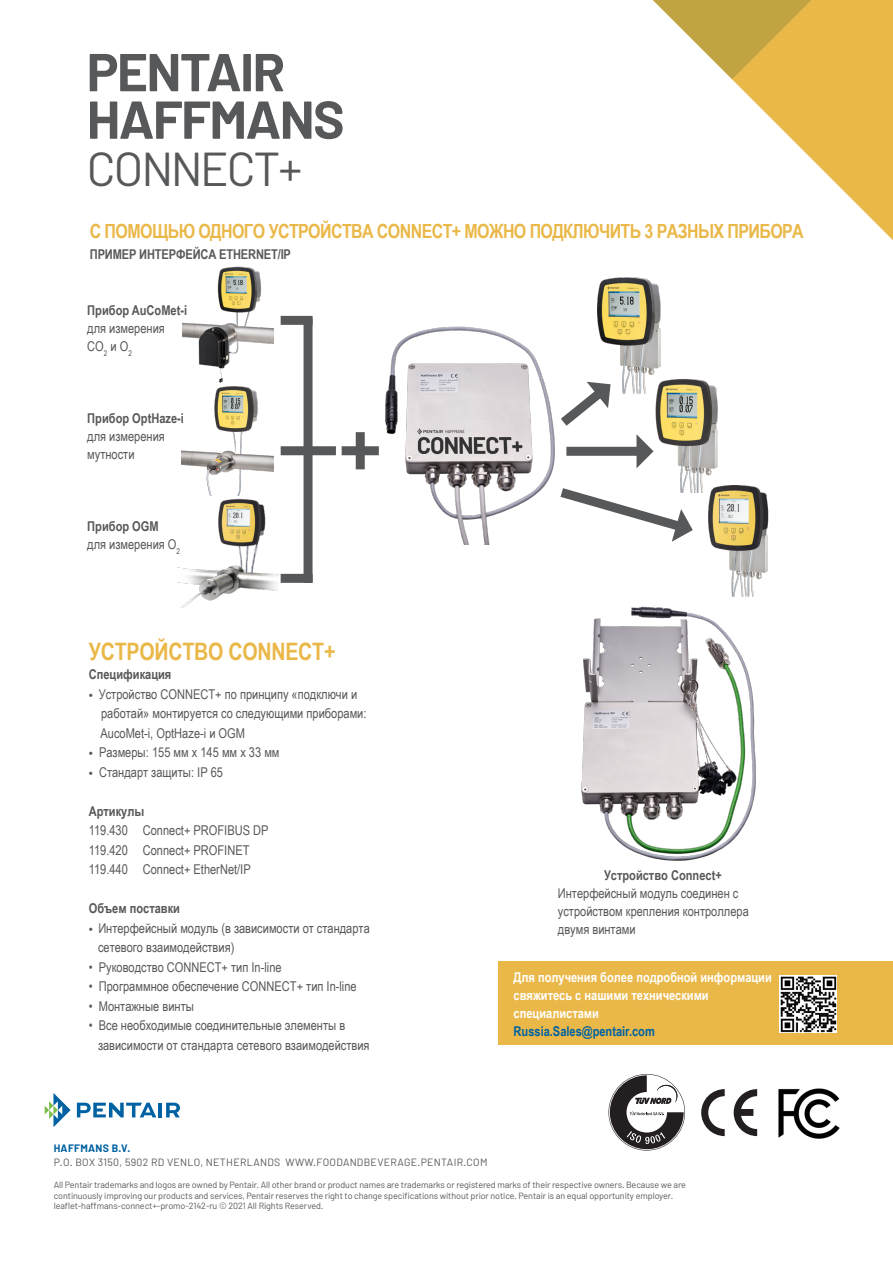
<style>
.page{position:relative;width:893px;height:1263px;background:#fff}
.page>*{position:absolute;margin:0;border:0;box-sizing:border-box;transform-origin:0 0}
.t1{font:700 53.25px/47.5px "Barlow";letter-spacing:-.03em;color:#57585a}
.t2{font:47.55px "Barlow";letter-spacing:-.045em;color:#57585a}
.t3{font:700 24px "Arial Narrow";letter-spacing:-.01em;color:#eab848}
.t4{font:700 19.5px "Arial Narrow";letter-spacing:-.03em;color:#eab848}
.t5{font:13.5px/18px "Arial Narrow";color:#57585a}
.t6{font:700 13.5px/18px "Arial Narrow";color:#fff}
.t7{font:700 13.5px "Arial Narrow";color:#57585a}
.t8{font:10.5px "Barlow";letter-spacing:.03em;color:#57585a}
.t9{font:700 10.5px "Barlow";letter-spacing:.03em;color:#0062a2}
.t10{font:9px "Barlow";letter-spacing:-.01em;color:#57585a}
.s1{font-weight:700}
.s2{font-family:"Barlow"}
.s3{color:#0062a2}
</style>
<div class="page">
<svg style="left:732px;top:0;width:161px;height:240px;fill:#eab848"></svg>
<svg style="left:653px;top:0;width:171px;height:79px"></svg>
<div style="left:281px;top:316px;width:32px;height:9px;background:#57585a"></div>
<div style="left:281px;top:446px;width:55px;height:9px;background:#57585a"></div>
<div style="left:281px;top:574px;width:32px;height:9px;background:#57585a"></div>
<div style="left:566px;top:447px;width:72px;height:9px;background:#57585a"></div>
<svg style="left:636px;top:434px;width:5px;height:34px"></svg>
<svg style="left:572px;top:381px;width:38px;height:40px"></svg>
<svg style="left:572px;top:490px;width:121px;height:52px"></svg>
<div style="left:499px;top:961px;width:394px;height:83px;background:#eab848"></div>
<svg style="left:45px;top:1093px;width:26px;height:34px"></svg>
<svg style="left:77px;top:1103px;width:79px;height:14px"></svg>
<hr style="left:159px;top:1103px;width:3px;height:14px;background:#0062a2">
<svg style="left:166px;top:1103px;width:14px;height:14px"></svg>
<img style="left:183px;top:266px;width:90px;height:103px">
<img style="left:178px;top:495px;width:101px;height:113px">
<img style="left:182px;top:369px;width:91px;height:126px">
<div style="left:304px;top:319px;width:9px;height:264px;background:#57585a"></div>
<img style="left:581px;top:606px;width:175px;height:255px">
<img style="left:372px;top:326px;width:200px;height:218px">
<div style="left:342px;top:446px;width:37px;height:9px;background:#57585a"></div>
<div style="left:356px;top:432px;width:9px;height:37px;background:#57585a"></div>
<img style="left:597px;top:277px;width:64px;height:117px">
<img style="left:641px;top:368px;width:84px;height:125px">
<img style="left:709px;top:486px;width:60px;height:111px">
<img style="left:780px;top:975px;width:57px;height:57px">
<svg style="left:701px;top:1089px;width:24px;height:47px"></svg>
<svg style="left:734px;top:1089px;width:23px;height:47px"></svg>
<svg style="left:608px;top:1074px;width:77px;height:76px"></svg>
<img style="left:778px;top:1088px;width:62px;height:51px">
<p class="t1" style="left:87px;top:48px;width:259px">PENTAIR<br>HAFFMANS</p>
<p class="t2" style="left:87px;top:140px;width:217px">CONNECT+</p>
<p class="t4" style="left:90px;top:217px;width:715px">С ПОМОЩЬЮ ОДНОГО УСТРОЙСТВА CONNECT+ МОЖНО ПОДКЛЮЧИТЬ 3 РАЗНЫХ ПРИБОРА</p>
<p class="t7" style="left:90px;top:244px;width:203px">ПРИМЕР ИНТЕРФЕЙСА ETHERNET/IP</p>
<p class="t5" style="left:87px;top:301px;width:101px"><span class="s1">Прибор AuCoMet-i </span>для измерения<br>CO<sub>2</sub> и O<sub>2</sub></p>
<p class="t5" style="left:87px;top:409px;width:98px"><span class="s1">Прибор OptHaze-i </span>для измерения мутности</p>
<p class="t5" style="left:87px;top:517px;width:94px"><span class="s1">Прибор OGM </span>для измерения O<sub>2</sub></p>
<p class="t3" style="left:89px;top:633px;width:248px">УСТРОЙСТВО CONNECT+</p>
<p class="t7" style="left:89px;top:664px;width:84px">Спецификация</p>
<p class="t5" style="left:100px;top:684px;width:268px;line-height:19.5px;text-indent:-12px"><span class="s2">•</span> Устройство CONNECT+ по принципу «подключи и работай» монтируется со следующими приборами:<br>AucoMet-i, OptHaze-i и OGM</p>
<p class="t5" style="left:89px;top:743px;width:192px"><span class="s2">•</span> Размеры: 155 мм x 145 мм x 33 мм</p>
<p class="t5" style="left:89px;top:762px;width:136px"><span class="s2">•</span> Стандарт защиты: IP 65</p>
<p class="t7" style="left:89px;top:801px;width:57px">Артикулы</p>
<p class="t5" style="left:89px;top:821px;width:181px">119.430 Connect+ PROFIBUS DP</p>
<p class="t5" style="left:89px;top:840px;width:162px">119.420 Connect+ PROFINET</p>
<p class="t5" style="left:89px;top:860px;width:164px">119.440 Connect+ EtherNet/IP</p>
<p class="t7" style="left:89px;top:898px;width:93px">Объем поставки</p>
<p class="t5" style="left:98px;top:918px;width:273px;line-height:19.5px;text-indent:-9px"><span class="s2">•</span> Интерфейсный модуль (в зависимости от стандарта сетевого взаимодействия)</p>
<p class="t5" style="left:89px;top:957px;width:194px">• Руководство CONNECT+ тип In-line</p>
<p class="t5" style="left:89px;top:977px;width:269px">• Программное обеспечение CONNECT+ тип In-line</p>
<p class="t5" style="left:89px;top:996px;width:107px">• Монтажные винты</p>
<p class="t5" style="left:98px;top:1015px;width:273px;line-height:19.5px;text-indent:-9px">• Все необходимые соединительные элементы в зависимости от стандарта сетевого взаимодействия</p>
<p class="t7" style="left:604px;top:865px;width:119px">Устройство Connect+</p>
<p class="t5" style="left:558px;top:883px;width:192px">Интерфейсный модуль соединен c устройством крепления контроллера двумя винтами</p>
<p class="t6" style="left:514px;top:967px;width:260px">Для получения более подробной информации</p>
<p class="t6" style="left:514px;top:985px;width:197px">свяжитесь с нашими техническими специалистами<br><span class="s3">Russia.Sales@pentair.com</span></p>
<p class="t9" style="left:54px;top:1141px;width:78px">HAFFMANS B.V.</p>
<p class="t8" style="left:54px;top:1155px;width:435px">P.O. BOX 3150, 5902 RD VENLO, NETHERLANDS WWW.FOODANDBEVERAGE.PENTAIR.COM</p>
<p class="t10" style="left:54px;top:1179px;width:634px">All Pentair trademarks and logos are owned by Pentair. All other brand or product names are trademarks or registered marks of their respective owners. Because we are</p>
<p class="t10" style="left:54px;top:1190px;width:621px">continuously improving our products and services, Pentair reserves the right to change specifications without prior notice. Pentair is an equal opportunity employer.</p>
<p class="t10" style="left:54px;top:1200px;width:271px">leaflet-haffmans-connect+-promo-2142-ru © 2021 All Rights Reserved.</p>
</div>
